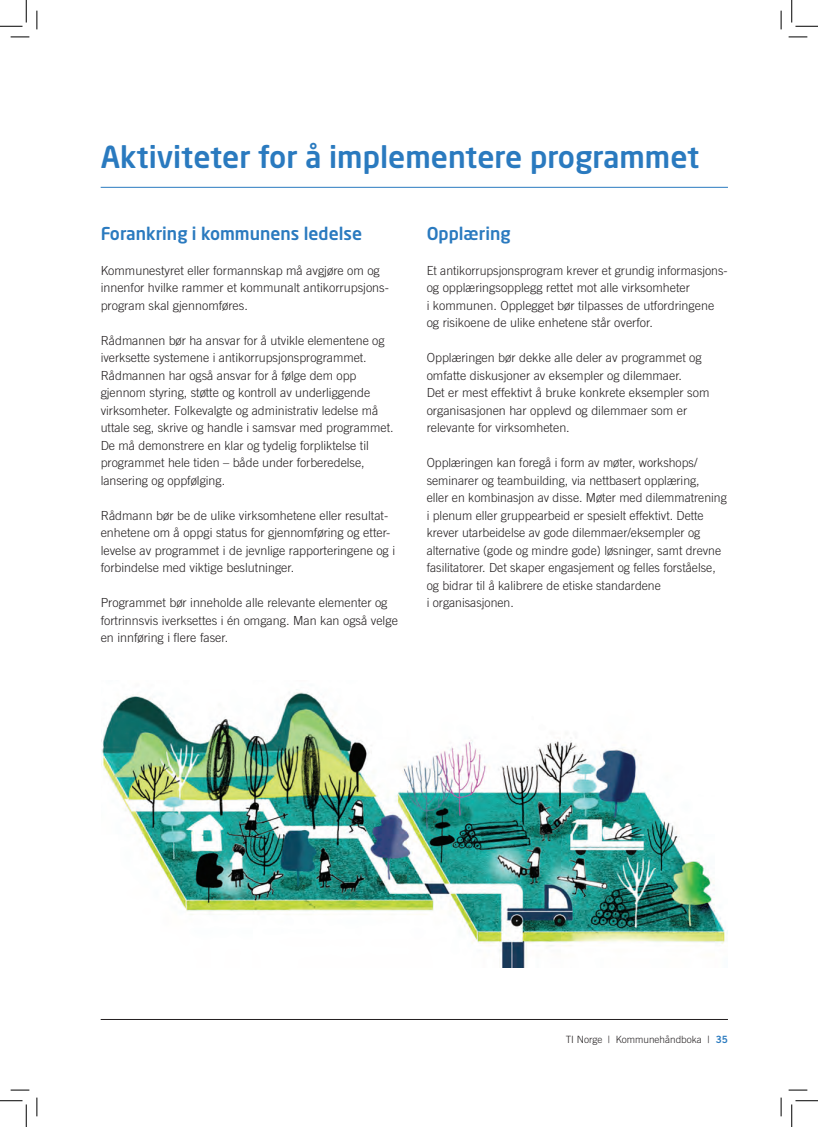
<style>
.page{position:relative;width:818px;height:1127px;background:#fff}
.page>*{position:absolute;margin:0;border:0;box-sizing:border-box;transform-origin:0 0}
.Heading{font:500 30px "Neo Sans Std";color:#2a7abf}
.Subheading{font:500 17.5px "Neo Sans Std";color:#2a7abf}
.brødtekst{font:300 12.5px/17.5px "Trade Gothic LT";color:#231f20}
.t1{font:300 10px "Trade Gothic LT";color:#231f20}
.s1{font-family:"Trade Gothic LT Bold Two";font-weight:400;color:#2a7abf}
</style>
<div class="page">
<hr style="left:101px;top:1018px;width:627px;height:1px;background:#231f20">
<img style="left:101px;top:689px;width:627px;height:278px">
<hr style="left:101px;top:187px;width:627px;height:1px;background:#2a7abf">
<svg style="left:11px;top:36px;width:18px;height:2px"></svg>
<svg style="left:788px;top:36px;width:19px;height:2px"></svg>
<svg style="left:11px;top:1089px;width:18px;height:1px"></svg>
<svg style="left:788px;top:1089px;width:19px;height:1px"></svg>
<svg style="left:36px;top:11px;width:2px;height:18px"></svg>
<svg style="left:36px;top:1097px;width:2px;height:18px"></svg>
<svg style="left:780px;top:11px;width:2px;height:18px"></svg>
<svg style="left:780px;top:1097px;width:2px;height:18px"></svg>
<svg style="left:0;top:0;width:27px;height:27px"></svg>
<svg style="left:0;top:1100px;width:27px;height:26px"></svg>
<svg style="left:791px;top:0;width:27px;height:27px"></svg>
<svg style="left:791px;top:1100px;width:27px;height:26px"></svg>
<p class="Heading" style="left:101px;top:138px;width:600px">Aktiviteter for å implementere programmet</p>
<p class="Subheading" style="left:101px;top:222px;width:263px">Forankring i kommunens ledelse</p>
<p class="brødtekst" style="left:101px;top:261px;width:290px">Kommunestyret eller formannskap må avgjøre om og innenfor hvilke rammer et kommunalt antikorrupsjons&shy;program skal gjennomføres.</p>
<p class="brødtekst" style="left:101px;top:331px;width:294px">Rådmannen bør ha ansvar for å utvikle elementene og iverksette systemene i antikorrupsjonsprogrammet.<br>Rådmannen har også ansvar for å følge dem opp gjennom styring, støtte og kontroll av underliggende virksomheter. Folkevalgte og administrativ ledelse må uttale seg, skrive og handle i samsvar med programmet.<br>De må demonstrere en klar og tydelig forpliktelse til programmet hele tiden – både under forberedelse, lansering og oppfølging.</p>
<p class="brødtekst" style="left:101px;top:506px;width:296px">Rådmann bør be de ulike virksomhetene eller resultat&shy;enhetene om å oppgi status for gjennomføring og etter&shy;levelse av programmet i de jevnlige rapporteringene og i forbindelse med viktige beslutninger.</p>
<p class="brødtekst" style="left:101px;top:594px;width:299px">Programmet bør inneholde alle relevante elementer og fortrinnsvis iverksettes i én omgang. Man kan også velge en innføring i flere faser.</p>
<p class="Subheading" style="left:427px;top:222px;width:85px">Opplæring</p>
<p class="brødtekst" style="left:427px;top:261px;width:302px">Et antikorrupsjonsprogram krever et grundig informasjons&shy;og opplæringsopplegg rettet mot alle virksomheter<br>i kommunen. Opplegget bør tilpasses de utfordringene og risikoene de ulike enhetene står overfor.</p>
<p class="brødtekst" style="left:427px;top:349px;width:284px">Opplæringen bør dekke alle deler av programmet og omfatte diskusjoner av eksempler og dilemmaer.<br>Det er mest effektivt å bruke konkrete eksempler som organisasjonen har opplevd og dilemmaer som er relevante for virksomheten.</p>
<p class="brødtekst" style="left:427px;top:454px;width:302px">Opplæringen kan foregå i form av møter, workshops/ seminarer og teambuilding, via nettbasert opplæring,<br>eller en kombinasjon av disse. Møter med dilemmatrening i plenum eller gruppearbeid er spesielt effektivt. Dette krever utarbeidelse av gode dilemmaer/eksempler og alternative (gode og mindre gode) løsninger, samt drevne fasilitatorer. Det skaper engasjement og felles forståelse, og bidrar til å kalibrere de etiske standardene<br>i organisasjonen.</p>
<p class="t1" style="left:566px;top:1033px;width:164px">TI Norge | Kommunehåndboka | <span class="s1">35</span></p>
</div>
